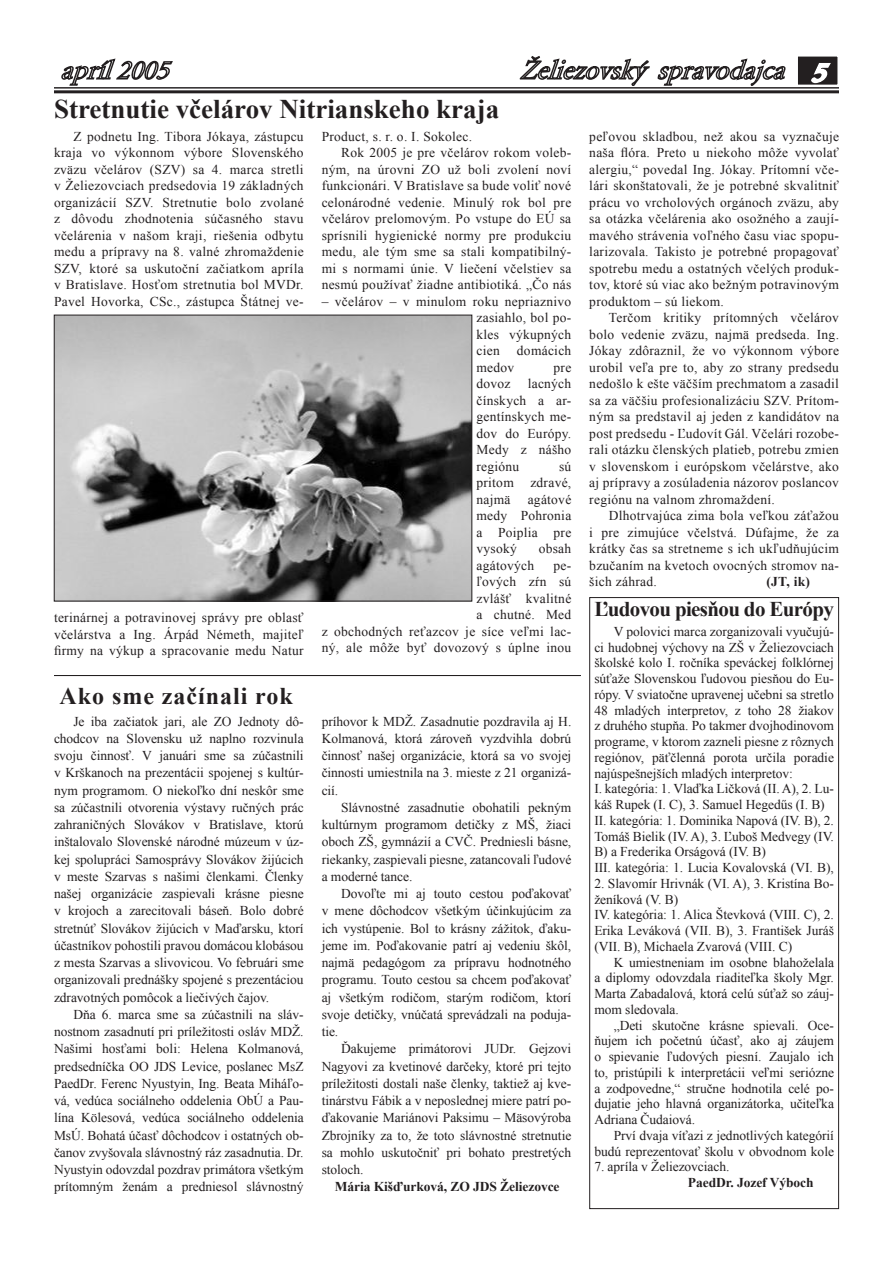
<style>
.page{position:relative;width:893px;height:1263px;background:#fff}
.page>*{position:absolute;margin:0;border:0;box-sizing:border-box;transform-origin:0 0}
.t1{font:700 27px "Times New Roman";color:#231f20}
.t2{font:700 24px "Times New Roman";letter-spacing:.04em;color:#231f20}
.t3{font:700 21px "Times New Roman";letter-spacing:-.03em;color:#231f20}
.t4{font:13.5px/16.5px "Times New Roman";letter-spacing:-.005em;color:#231f20;text-align:justify}
.t5{font:13.5px/16.5px "Times New Roman";letter-spacing:.02em;color:#231f20;text-align:right}
.t6{font:700 13.5px "Times New Roman";letter-spacing:-.005em;color:#231f20}
</style>
<div class="page">
<hr style="left:54px;top:90px;width:785px;height:3px;background:#231f20">
<svg style="left:519px;top:56px;width:131px;height:30px"></svg>
<svg style="left:657px;top:58px;width:129px;height:28px"></svg>
<hr style="left:54px;top:87px;width:785px;height:1px;background:#231f20">
<div style="left:797px;top:56px;width:41px;height:29px;background:#231f20"></div>
<svg style="left:811px;top:63px;width:20px;height:20px"></svg>
<div style="left:796px;top:55px;width:43px;height:31px;border:2px solid #fff"></div>
<svg style="left:61px;top:58px;width:112px;height:28px"></svg>
<img style="left:56px;top:317px;width:414px;height:282px">
<div style="left:54px;top:315px;width:418px;height:286px;border:1px solid #231f20"></div>
<div style="left:589px;top:597px;width:250px;height:612px;border:1px solid #231f20"></div>
<hr style="left:54px;top:675px;width:527px;height:1px;background:#231f20">
<p class="t1" style="left:54px;top:90px;width:447px">Stretnutie včelárov Nitrianskeho kraja</p>
<p class="t4" style="left:54px;top:128px;width:251px;text-indent:20px">Z podnetu Ing. Tibora Jókaya, zástupcu kraja vo výkonnom výbore Slovenského zväzu včelárov (SZV) sa 4. marca stretli v Želiezovciach predsedovia 19 základných organizácií SZV. Stretnutie bolo zvolané z dôvodu zhodnotenia súčasného stavu včelárenia v našom kraji, riešenia odbytu medu a prípravy na 8. valné zhromaždenie SZV, ktoré sa uskutoční začiatkom apríla v Bratislave. Hosťom stretnutia bol MVDr.<br>Pavel Hovorka, CSc., zástupca Štátnej ve-</p>
<p class="t4" style="left:54px;top:609px;width:251px">terinárnej a potravinovej správy pre oblasť včelárstva a Ing. Árpád Németh, majiteľ firmy na výkup a spracovanie medu Natur</p>
<p class="t2" style="left:60px;top:679px;width:235px">Ako sme začínali rok</p>
<p class="t4" style="left:54px;top:712px;width:251px;line-height:17.2px;text-indent:19px">Je iba začiatok jari, ale ZO Jednoty dô&shy;chodcov na Slovensku už naplno rozvinula svoju činnosť. V januári sme sa zúčastnili v Krškanoch na prezentácii spojenej s kultúr&shy;nym programom. O niekoľko dní neskôr sme sa zúčastnili otvorenia výstavy ručných prác zahraničných Slovákov v Bratislave, ktorú inštalovalo Slovenské národné múzeum v úz&shy;kej spolupráci Samosprávy Slovákov žijúcich v meste Szarvas s našimi členkami. Členky našej organizácie zaspievali krásne piesne v krojoch a zarecitovali báseň. Bolo dobré stretnúť Slovákov žijúcich v Maďarsku, ktorí účastníkov pohostili pravou domácou klobásou z mesta Szarvas a slivovicou. Vo februári sme organizovali prednášky spojené s prezentáciou zdravotných pomôcok a liečivých čajov.</p>
<p class="t4" style="left:54px;top:1005px;width:251px;line-height:17.2px;text-indent:19px">Dňa 6. marca sme sa zúčastnili na sláv&shy;nostnom zasadnutí pri príležitosti osláv MDŽ.<br>Našimi hosťami boli: Helena Kolmanová, predsedníčka OO JDS Levice, poslanec MsZ PaedDr. Ferenc Nyustyin, Ing. Beata Miháľo&shy;vá, vedúca sociálneho oddelenia ObÚ a Pau&shy;lína Kölesová, vedúca sociálneho oddelenia MsÚ. Bohatá účasť dôchodcov i ostatných ob&shy;čanov zvyšovala slávnostný ráz zasadnutia. Dr.<br>Nyustyin odovzdal pozdrav primátora všetkým prítomným ženám a predniesol slávnostný</p>
<p class="t5" style="left:322px;top:128px;width:152px">Product, s. r. o. I. Sokolec.</p>
<p class="t4" style="left:322px;top:144px;width:251px;text-indent:20px">Rok 2005 je pre včelárov rokom voleb&shy;ným, na úrovni ZO už boli zvolení noví funkcionári. V Bratislave sa bude voliť nové celonárodné vedenie. Minulý rok bol pre včelárov prelomovým. Po vstupe do EÚ sa sprísnili hygienické normy pre produkciu medu, ale tým sme sa stali kompatibilný&shy;mi s normami únie. V liečení včelstiev sa nesmú používať žiadne antibiotiká. „Čo nás</p>
<p class="t4" style="left:476px;top:293px;width:96px;text-indent:-155px">– včelárov – v minulom roku nepriaznivo zasiahlo, bol po&shy;kles výkupných cien</p>
<p class="t5" style="left:517px;top:342px;width:56px">domácich</p>
<p class="t4" style="left:476px;top:359px;width:39px">medov</p>
<p class="t4" style="left:554px;top:359px;width:19px">pre</p>
<p class="t4" style="left:476px;top:375px;width:36px">dovoz</p>
<p class="t4" style="left:476px;top:375px;width:96px;text-indent:51px">lacných čínskych a ar&shy;gentínskych me&shy;dov do Európy.<br>Medy z nášho regiónu</p>
<p class="t4" style="left:476px;top:458px;width:96px;text-indent:83px">sú pritom zdravé, najmä</p>
<p class="t4" style="left:476px;top:491px;width:96px;text-indent:51px">agátové medy Pohronia a Poiplia pre vysoký</p>
<p class="t4" style="left:539px;top:540px;width:34px">obsah</p>
<p class="t5" style="left:476px;top:557px;width:59px">agátových</p>
<p class="t5" style="left:322px;top:557px;width:251px">pe-<br>ľových zŕn sú<br>zvlášť kvalitné<br>a chutné. Med<br>z obchodných reťazcov je síce veľmi lac&shy;ný, ale môže byť dovozový s úplne inou</p>
<p class="t4" style="left:322px;top:712px;width:251px;line-height:17.2px">príhovor k MDŽ. Zasadnutie pozdravila aj H.<br>Kolmanová, ktorá zároveň vyzdvihla dobrú činnosť našej organizácie, ktorá sa vo svojej činnosti umiestnila na 3. mieste z 21 organizá&shy;cií.</p>
<p class="t4" style="left:322px;top:798px;width:251px;line-height:17.2px;text-indent:19px">Slávnostné zasadnutie obohatili pekným kultúrnym programom detičky z MŠ, žiaci oboch ZŠ, gymnázií a CVČ. Predniesli básne, riekanky, zaspievali piesne, zatancovali ľudové a moderné tance.</p>
<p class="t4" style="left:322px;top:885px;width:251px;line-height:17.2px;text-indent:19px">Dovoľte mi aj touto cestou poďakovať v mene dôchodcov všetkým účinkujúcim za ich vystúpenie. Bol to krásny zážitok, ďaku&shy;jeme im. Poďakovanie patrí aj vedeniu škôl, najmä pedagógom za prípravu hodnotného programu. Touto cestou sa chcem poďakovať aj všetkým rodičom, starým rodičom, ktorí svoje detičky, vnúčatá sprevádzali na poduja&shy;tie.</p>
<p class="t4" style="left:322px;top:1040px;width:251px;line-height:17.2px;text-indent:19px">Ďakujeme primátorovi JUDr. Gejzovi Nagyovi za kvetinové darčeky, ktoré pri tejto príležitosti dostali naše členky, taktiež aj kve&shy;tinárstvu Fábik a v neposlednej miere patrí po&shy;ďakovanie Mariánovi Paksimu – Mäsovýroba Zbrojníky za to, že toto slávnostné stretnutie sa mohlo uskutočniť pri bohato prestretých stoloch.</p>
<p class="t6" style="left:335px;top:1177px;width:226px">Mária Kišďurková, ZO JDS Želiezovce</p>
<p class="t4" style="left:589px;top:128px;width:251px">peľovou skladbou, než akou sa vyznačuje naša flóra. Preto u niekoho môže vyvolať alergiu,“ povedal Ing. Jókay. Prítomní vče&shy;lári skonštatovali, že je potrebné skvalitniť prácu vo vrcholových orgánoch zväzu, aby sa otázka včelárenia ako osožného a zaují&shy;mavého strávenia voľného času viac spopu&shy;larizovala. Takisto je potrebné propagovať spotrebu medu a ostatných včelých produk&shy;tov, ktoré sú viac ako bežným potravinovým produktom – sú liekom.</p>
<p class="t4" style="left:589px;top:309px;width:251px;text-indent:20px">Terčom kritiky prítomných včelárov bolo vedenie zväzu, najmä predseda. Ing.<br>Jókay zdôraznil, že vo výkonnom výbore urobil veľa pre to, aby zo strany predsedu nedošlo k ešte väčším prechmatom a zasadil sa za väčšiu profesionalizáciu SZV. Prítom&shy;ným sa predstavil aj jeden z kandidátov na post predsedu - Ľudovít Gál. Včelári rozobe&shy;rali otázku členských platieb, potrebu zmien v slovenskom i európskom včelárstve, ako aj prípravy a zosúladenia názorov poslancov regiónu na valnom zhromaždení.</p>
<p class="t4" style="left:589px;top:507px;width:251px;text-indent:20px">Dlhotrvajúca zima bola veľkou záťažou i pre zimujúce včelstvá. Dúfajme, že za krátky čas sa stretneme s ich ukľudňujúcim bzučaním na kvetoch ovocných stromov na&shy;šich záhrad.</p>
<p class="t6" style="left:766px;top:573px;width:45px">(JT, ik)</p>
<p class="t3" style="left:594px;top:595px;width:241px">Ľudovou piesňou do Európy</p>
<p class="t4" style="left:594px;top:623px;width:241px;line-height:15.8px;text-indent:20px">V polovici marca zorganizovali vyučujú&shy;ci hudobnej výchovy na ZŠ v Želiezovciach školské kolo I. ročníka speváckej folklórnej súťaže Slovenskou ľudovou piesňou do Eu&shy;rópy. V sviatočne upravenej učebni sa stretlo 48 mladých interpretov, z toho 28 žiakov z druhého stupňa. Po takmer dvojhodinovom programe, v ktorom zazneli piesne z rôznych regiónov, päťčlenná porota určila poradie najúspešnejších mladých interpretov:</p>
<p class="t4" style="left:594px;top:781px;width:241px;line-height:15.8px">I. kategória: 1. Vlaďka Ličková (II. A), 2. Lu&shy;káš Rupek (I. C), 3. Samuel Hegedűs (I. B)</p>
<p class="t4" style="left:594px;top:812px;width:241px;line-height:15.8px">II. kategória: 1. Dominika Napová (IV. B), 2.<br>Tomáš Bielik (IV. A), 3. Ľuboš Medvegy (IV.<br>B) a Frederika Orságová (IV. B)</p>
<p class="t4" style="left:594px;top:859px;width:241px">III. kategória: 1. Lucia Kovalovská (VI. B),</p>
<p class="t4" style="left:594px;top:875px;width:241px;line-height:15.8px">2. Slavomír Hrivnák (VI. A), 3. Kristína Bo&shy;ženíková (V. B)</p>
<p class="t4" style="left:594px;top:907px;width:241px;line-height:15.8px">IV. kategória: 1. Alica Števková (VIII. C), 2.<br>Erika Leváková (VII. B), 3. František Juráš (VII. B), Michaela Zvarová (VIII. C)</p>
<p class="t4" style="left:594px;top:954px;width:241px;line-height:15.8px;text-indent:19px">K umiestneniam im osobne blahoželala a diplomy odovzdala riaditeľka školy Mgr.<br>Marta Zabadalová, ktorá celú súťaž so záuj&shy;mom sledovala.</p>
<p class="t4" style="left:594px;top:1017px;width:241px;line-height:15.8px;text-indent:19px">„Deti skutočne krásne spievali. Oce&shy;ňujem ich početnú účasť, ako aj záujem o spievanie ľudových piesní. Zaujalo ich to, pristúpili k interpretácii veľmi seriózne a zodpovedne,“ stručne hodnotila celé po&shy;dujatie jeho hlavná organizátorka, učiteľka Adriana Čudaiová.</p>
<p class="t4" style="left:594px;top:1127px;width:241px;line-height:15.8px;text-align:right">Prví dvaja víťazi z jednotlivých kategórií budú reprezentovať školu v obvodnom kole</p>
<p class="t4" style="left:594px;top:1158px;width:137px">7. apríla v Želiezovciach.</p>
<p class="t6" style="left:688px;top:1173px;width:127px">PaedDr. Jozef Výboch</p>
</div>
